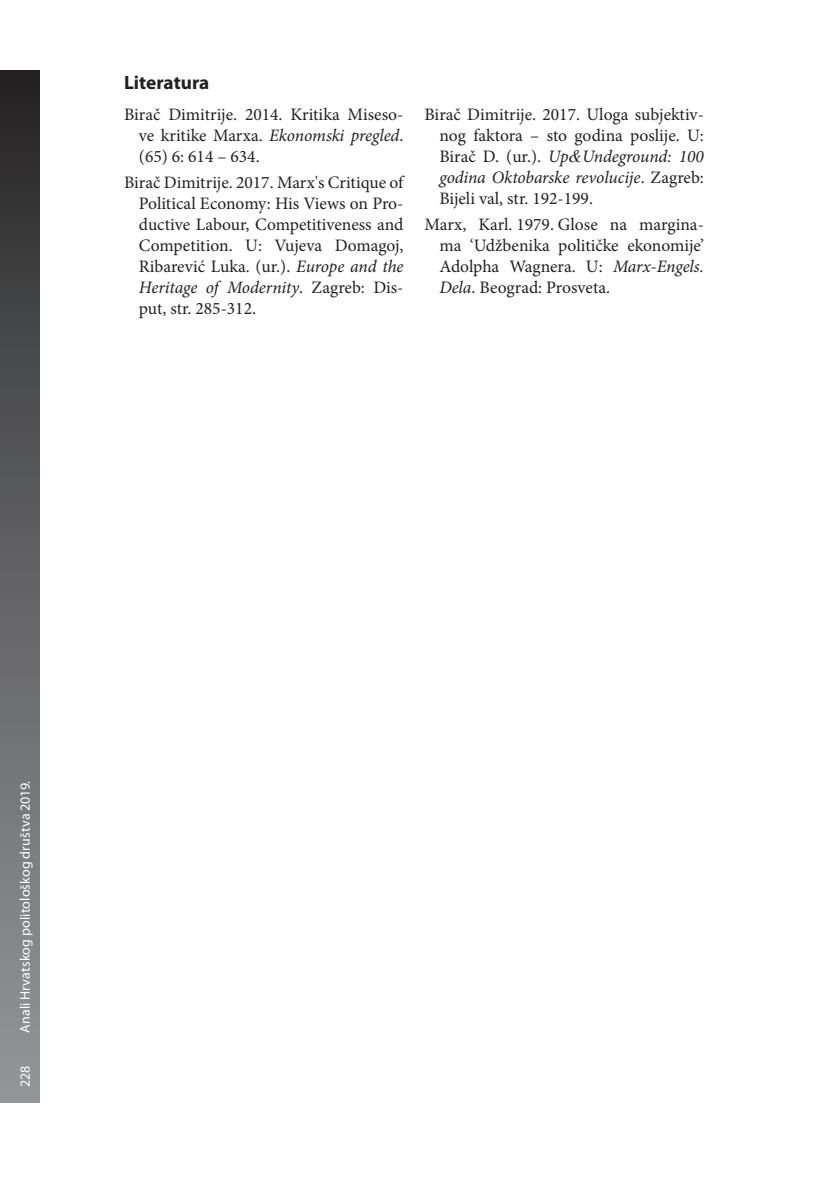
<style>
.page{position:relative;width:828px;height:1180px;background:#fff}
.page>*{position:absolute;margin:0;border:0;box-sizing:border-box;transform-origin:0 0}
.t1{font:700 19.25px "Myriad Pro";color:#231f20}
.t2{font:17.5px/21px "Minion Pro";color:#231f20;text-align:justify}
.t3{font:14px "Myriad Pro";letter-spacing:.005em;color:#fff}
.s1{font-style:italic}
.s2{font-family:"Times New Roman";font-style:italic}
</style>
<div class="page">
<div style="left:0;top:70px;width:40px;height:1032px;background:linear-gradient(to bottom,#292728,#979a9d)"></div>
<p class="t1" style="left:124px;top:70px;width:87px">Literatura</p>
<p class="t2" style="left:139px;top:104px;width:266px;text-indent:-15px">Birač Dimitrije. 2014. Kritika Miseso&shy;ve kritike Marxa. <span class="s1">Ekonomski pregled</span>. (65) 6: 614 – 634.</p>
<p class="t2" style="left:139px;top:172px;width:266px;text-indent:-15px">Birač Dimitrije. 2017. Marx's Critique of Political Economy: His Views on Pro&shy;ductive Labour, Competitiveness and Competition. U: Vujeva Domagoj, Ribarević Luka. (ur.). <span class="s1">Europe and the Heritage of Modernity</span>. Zagreb: Dis&shy;put, str. 285-312.</p>
<p class="t2" style="left:439px;top:104px;width:266px;text-indent:-15px">Birač Dimitrije. 2017. Uloga subjektiv&shy;nog faktora – sto godina poslije. U:<br>Birač D. (ur.). <span class="s1">Up</span><span class="s2">&amp;</span><span class="s1">Undeground: 100 godina Oktobarske revolucije</span>. Zagreb:<br>Bijeli val, str. 192-199.</p>
<p class="t2" style="left:439px;top:214px;width:266px;text-indent:-15px">Marx, Karl. 1979. Glose na margina&shy;ma ‘Udžbenika političke ekonomije’ Adolpha Wagnera. U: <span class="s1">Marx-Engels.<br>Dela</span>. Beograd: Prosveta.</p>
<p class="t3" style="left:16px;top:1033px;width:254px;rotate:-90deg">Anali Hrvatskog politološkog društva 2019.</p>
<p class="t3" style="left:16px;top:1087px;width:23px;rotate:-90deg">228</p>
</div>
